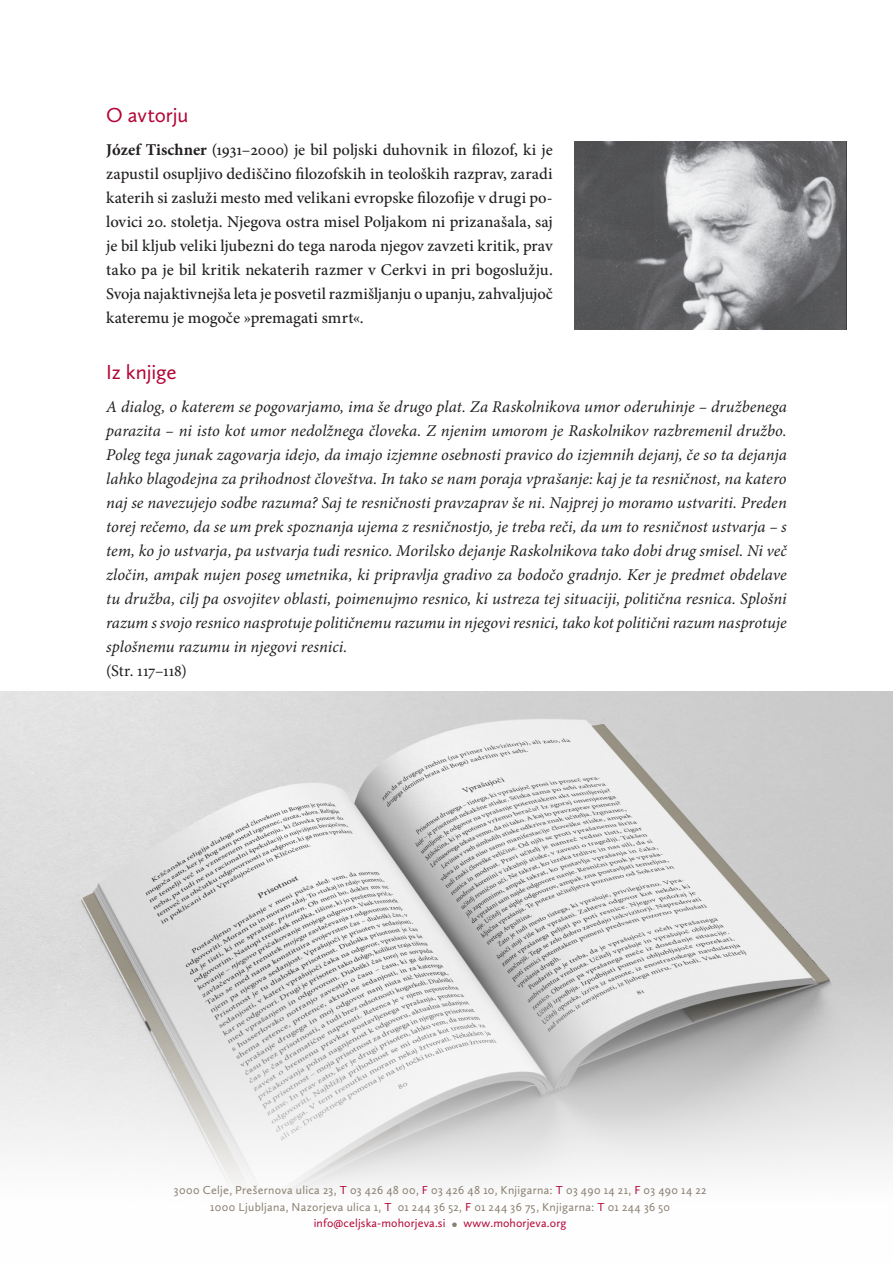
<style>
.page{position:relative;width:893px;height:1263px;background:#fff}
.page>*{position:absolute;margin:0;border:0;box-sizing:border-box;transform-origin:0 0}
.Osnovno_besedilo{font:21px "Calluna Sans";color:#b30437}
.Glavni_naslov-rdec{font:21px "Calluna Sans";letter-spacing:-.015em;color:#b30437}
.Osnovno_besedilo-2{font:italic 16.5px/24px "Minion Pro";color:#231f20;text-align:justify}
.Osnovno_besedilo-3{font:500 16.5px/24px "Minion Pro";letter-spacing:-.005em;color:#231f20;text-align:justify}
.Osnovno_besedilo-4{font:16.5px "Minion Pro";color:#231f20}
.Osnovno_besedilo-5{font:12px "Calluna Sans";letter-spacing:.025em;color:#887f6f}
.t1{font:12px "Calluna Sans";letter-spacing:.01em;color:#b30437}
.s1{font-weight:700}
.s2{color:#b30437}
.s3{font-size:16.5px;color:#887f6f}
</style>
<div class="page">
<img style="left:0;top:691px;width:893px;height:503px">
<img style="left:574px;top:142px;width:272px;height:187px">
<p class="Osnovno_besedilo" style="left:106px;top:102px;width:84px">O avtorju</p>
<p class="Osnovno_besedilo-3" style="left:106px;top:137px;width:448px"><span class="s1">Józef Tischner</span> (1931–2000) je bil poljski duhovnik in filozof, ki je zapustil osupljivo dediščino filozofskih in teoloških razprav, zaradi katerih si zasluži mesto med velikani evropske filozofije v drugi po&shy;lovici 20. stoletja. Njegova ostra misel Poljakom ni prizanašala, saj je bil kljub veliki ljubezni do tega naroda njegov zavzeti kritik, prav tako pa je bil kritik nekaterih razmer v Cerkvi in pri bogoslužju.<br>Svoja najaktivnejša leta je posvetil razmišljanju o upanju, zahvaljujoč kateremu je mogoče »premagati smrt«.</p>
<p class="Glavni_naslov-rdec" style="left:106px;top:359px;width:72px">Iz knjige</p>
<p class="Osnovno_besedilo-2" style="left:106px;top:395px;width:682px">A dialog, o katerem se pogovarjamo, ima še drugo plat. Za Raskolnikova umor oderuhinje – družbenega parazita – ni isto kot umor nedolžnega človeka. Z njenim umorom je Raskolnikov razbremenil družbo.<br>Poleg tega junak zagovarja idejo, da imajo izjemne osebnosti pravico do izjemnih dejanj, če so ta dejanja lahko blagodejna za prihodnost človeštva. In tako se nam poraja vprašanje: kaj je ta resničnost, na katero naj se navezujejo sodbe razuma? Saj te resničnosti pravzaprav še ni. Najprej jo moramo ustvariti. Preden torej rečemo, da se um prek spoznanja ujema z resničnostjo, je treba reči, da um to resničnost ustvarja – s tem, ko jo ustvarja, pa ustvarja tudi resnico. Morilsko dejanje Raskolnikova tako dobi drug smisel. Ni več zločin, ampak nujen poseg umetnika, ki pripravlja gradivo za bodočo gradnjo. Ker je predmet obdelave tu družba, cilj pa osvojitev oblasti, poimenujmo resnico, ki ustreza tej situaciji, politična resnica. Splošni razum s svojo resnico nasprotuje političnemu razumu in njegovi resnici, tako kot politični razum nasprotuje splošnemu razumu in njegovi resnici.</p>
<p class="Osnovno_besedilo-4" style="left:106px;top:660px;width:82px">(Str. 117–118)</p>
<p class="Osnovno_besedilo-5" style="left:174px;top:1183px;width:534px">3000 Celje, Prešernova ulica 23, <span class="s2">T</span> 03 426 48 00, <span class="s2">F</span> 03 426 48 10, Knjigarna: <span class="s2">T</span> 03 490 14 21, <span class="s2">F</span> 03 490 14 22</p>
<p class="Osnovno_besedilo-5" style="left:210px;top:1199px;width:461px">1000 Ljubljana, Nazorjeva ulica 1, <span class="s2">T</span> 01 244 36 52, <span class="s2">F</span> 01 244 36 75, Knjigarna: <span class="s2">T</span> 01 244 36 50</p>
<p class="t1" style="left:314px;top:1216px;width:254px">info@celjska-mohorjeva.si <span class="s3">•</span> www.mohorjeva.org</p>
</div>
